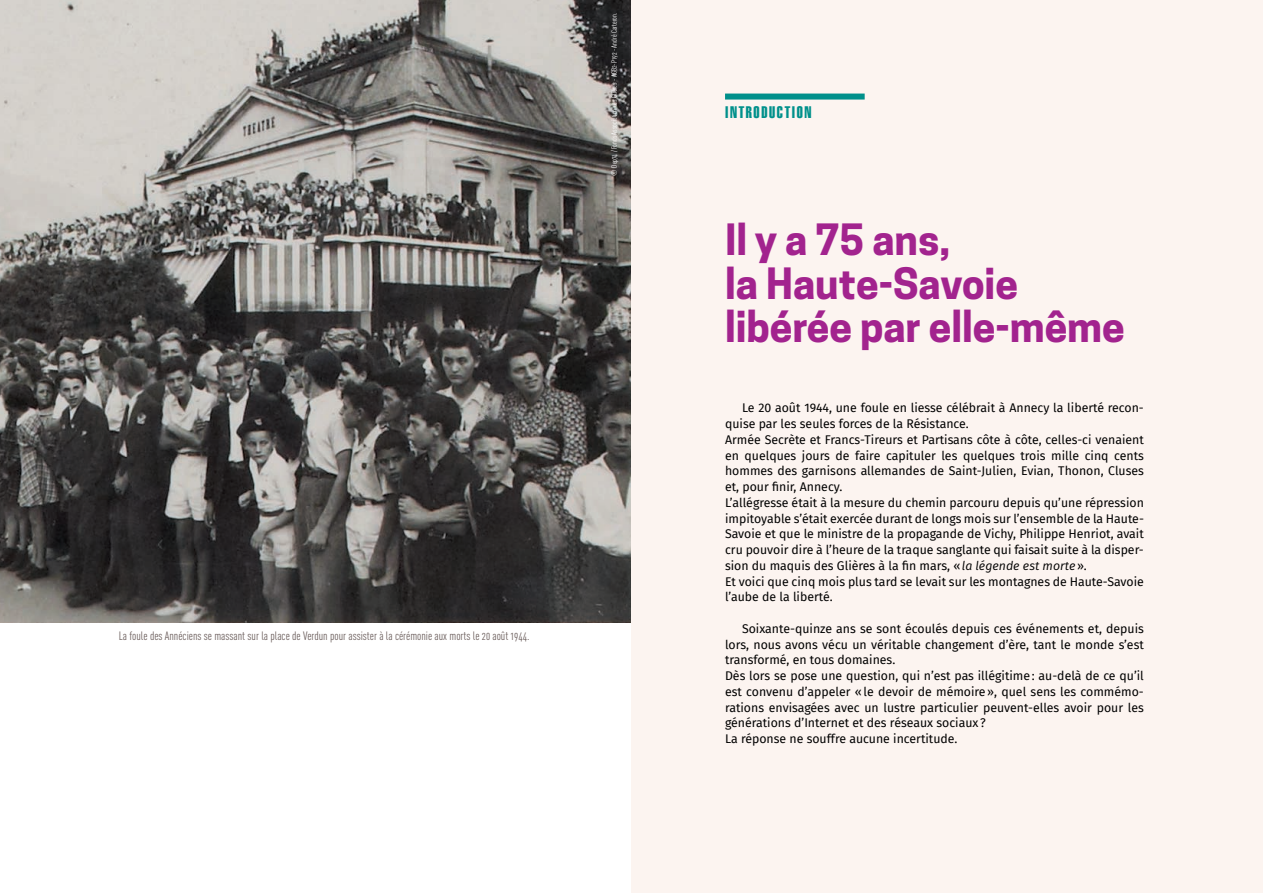
<style>
.page{position:relative;width:1263px;height:893px;background:#fff}
.page>*{position:absolute;margin:0;border:0;box-sizing:border-box;transform-origin:0 0}
.t1{font:800 40.5px/43.5px "Cooper Hewitt";color:#a2238e}
.t2{font:16.5px "Helvetica LT Std Extra Comp";letter-spacing:.1em;color:#00908b}
.texte{font:12.3px/15.8px "Fira Sans";color:#000;text-align:justify}
.t3{font:12px "DIN Cond Regular Alternate";color:#6b5e5c}
.t4{font:7.5px "DIN Cond Regular Alternate";color:#fff}
.s1{font-style:italic}
</style>
<div class="page">
<img style="left:0;top:0;width:631px;height:623px">
<div style="left:631px;top:0;width:632px;height:893px;background:#fcf4f0"></div>
<div style="left:725px;top:94px;width:140px;height:6px;background:#00908b"></div>
<p class="t4" style="left:610px;top:176px;width:164px;rotate:-90deg">© Dep74 / Fonds Association des Glières - AGB2-P192 - André Carteron.</p>
<p class="t3" style="left:119px;top:629px;width:412px">La foule des Annéciens se massant sur la place de Verdun pour assister à la cérémonie aux morts le 20 août 1944.</p>
<p class="t2" style="left:725px;top:103px;width:88px">INTRODUCTION</p>
<p class="t1" style="left:725px;top:218px;width:401px">Il y a 75 ans,<br>la Haute-Savoie libérée par elle-même</p>
<p class="texte" style="left:725px;top:400px;width:420px;text-indent:17px">Le 20 août 1944, une foule en liesse célébrait à Annecy la liberté recon&shy;quise par les seules forces de la Résistance.</p>
<p class="texte" style="left:725px;top:431px;width:420px">Armée Secrète et Francs-Tireurs et Partisans côte à côte, celles-ci venaient en quelques jours de faire capituler les quelques trois mille cinq cents hommes des garnisons allemandes de Saint-Julien, Evian, Thonon, Cluses et, pour finir, Annecy.</p>
<p class="texte" style="left:725px;top:494px;width:420px">L’allégresse était à la mesure du chemin parcouru depuis qu’une répression impitoyable s’était exercée durant de longs mois sur l’ensemble de la Haute-Savoie et que le ministre de la propagande de Vichy, Philippe Henriot, avait cru pouvoir dire à l’heure de la traque sanglante qui faisait suite à la disper&shy;sion du maquis des Glières à la fin mars, «<span class="s1">la légende est morte</span>».</p>
<p class="texte" style="left:725px;top:573px;width:420px">Et voici que cinq mois plus tard se levait sur les montagnes de Haute-Savoie l’aube de la liberté.</p>
<p class="texte" style="left:725px;top:620px;width:420px;text-indent:17px">Soixante-quinze ans se sont écoulés depuis ces événements et, depuis lors, nous avons vécu un véritable changement d’ère, tant le monde s’est transformé, en tous domaines.</p>
<p class="texte" style="left:725px;top:668px;width:420px">Dès lors se pose une question, qui n’est pas illégitime: au-delà de ce qu’il est convenu d’appeler «le devoir de mémoire», quel sens les commémo&shy;rations envisagées avec un lustre particulier peuvent-elles avoir pour les générations d’Internet et des réseaux sociaux ?</p>
<p class="texte" style="left:725px;top:731px;width:234px">La réponse ne souffre aucune incertitude.</p>
</div>
